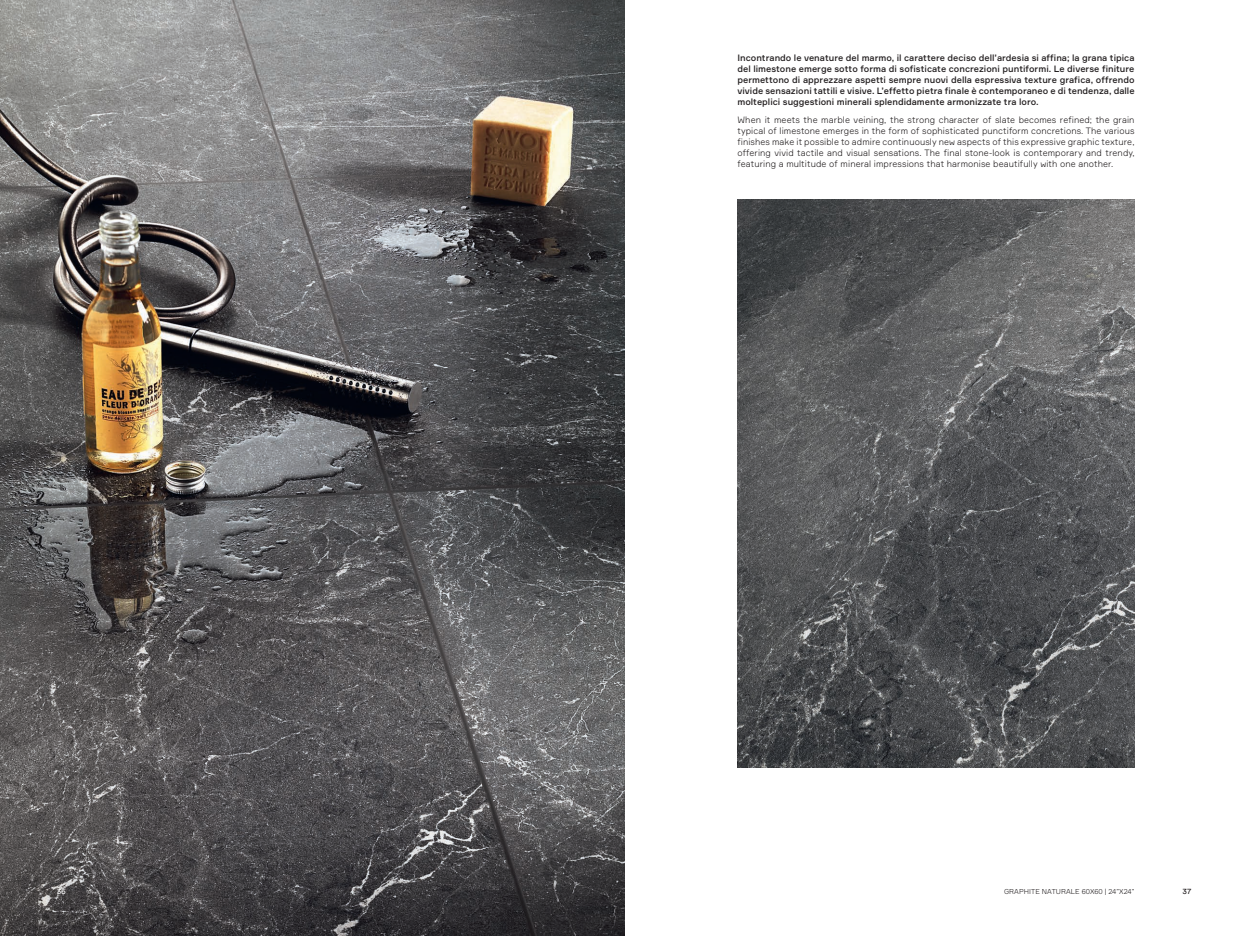
<style>
.page{position:relative;width:1248px;height:936px;background:#fff}
.page>*{position:absolute;margin:0;border:0;box-sizing:border-box;transform-origin:0 0}
.t1{font:300 9px/11px "Formular";letter-spacing:.01em;color:#231f20;text-align:justify}
.t2{font:500 9px/11px "Formular";color:#231f20;text-align:justify}
.t3{font:8px "Circular XX";color:#fff}
.t4{font:8px "Circular XX";color:#231f20}
.t5{font:300 7px "Formular";letter-spacing:.01em;color:#231f20}
</style>
<div class="page">
<img style="left:737px;top:200px;width:397px;height:567px">
<img style="left:0;top:0;width:624px;height:935px">
<p class="t2" style="left:737px;top:52px;width:398px">Incontrando le venature del marmo, il carattere deciso dell’ardesia si affina; la grana tipica del limestone emerge sotto forma di sofisticate concrezioni puntiformi. Le diverse finiture permettono di apprezzare aspetti sempre nuovi della espressiva texture grafica, offrendo vivide sensazioni tattili e visive. L’effetto pietra finale è contemporaneo e di tendenza, dalle molteplici suggestioni minerali splendidamente armonizzate tra loro.</p>
<p class="t1" style="left:737px;top:114px;width:398px">When it meets the marble veining, the strong character of slate becomes refined; the grain typical of limestone emerges in the form of sophisticated punctiform concretions. The various finishes make it possible to admire continuously new aspects of this expressive graphic texture, offering vivid tactile and visual sensations. The final stone-look is contemporary and trendy, featuring a multitude of mineral impressions that harmonise beautifully with one another.</p>
<p class="t3" style="left:57px;top:885px;width:11px">36</p>
<p class="t5" style="left:1003px;top:886px;width:132px">GRAPHITE NATURALE 60X60 | 24”X24”</p>
<p class="t4" style="left:1182px;top:885px;width:10px">37</p>
</div>
